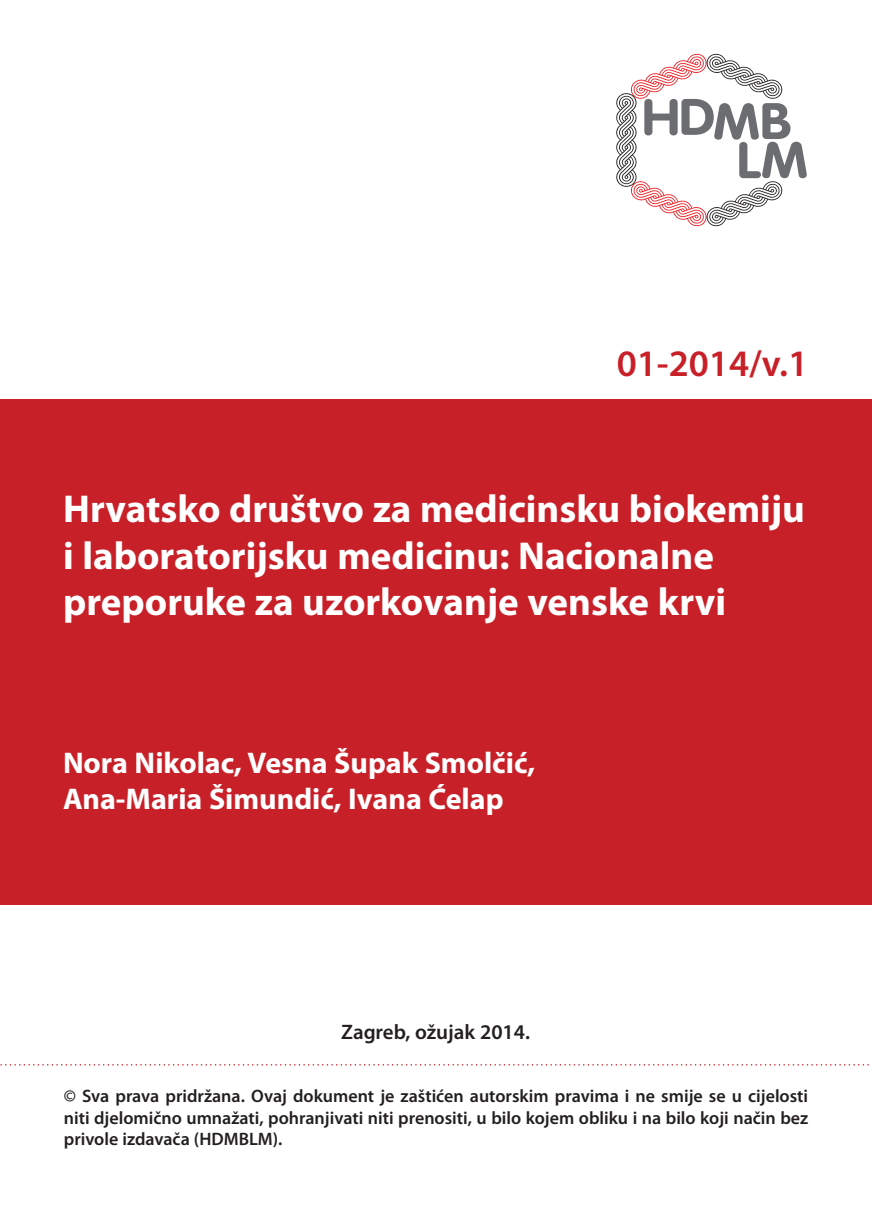
<style>
.page{position:relative;width:872px;height:1212px;background:#fff}
.page>*{position:absolute;margin:0;border:0;box-sizing:border-box;transform-origin:0 0}
.t1{font:700 39px/46.8px "Myriad Pro";color:#fff}
.t2{font:600 37.5px "Myriad Pro";color:#c82028}
.t3{font:700 30px/36px "Myriad Pro";color:#fff}
.t4{font:600 21px "Myriad Pro";color:#231f20}
.t5{font:600 18px/21.6px "Myriad Pro";color:#231f20;text-align:justify}
</style>
<div class="page">
<div style="left:0;top:399px;width:872px;height:506px;background:#c82028"></div>
<svg style="left:616px;top:54px;width:190px;height:172px"></svg>
<svg style="left:0;top:1064px;width:869px;height:1px"></svg>
<h2 class="t2" style="left:616px;top:339px;width:193px">01-2014/v.1</h2>
<h1 class="t1" style="left:63px;top:484px;width:743px">Hrvatsko društvo za medicinsku biokemiju i laboratorijsku medicinu: Nacionalne preporuke za uzorkovanje venske krvi</h1>
<h3 class="t3" style="left:63px;top:744px;width:473px">Nora Nikolac, Vesna Šupak Smolčić,<br>Ana-Maria Šimundić, Ivana Ćelap</h3>
<p class="t4" style="left:341px;top:1018px;width:190px">Zagreb, ožujak 2014.</p>
<p class="t5" style="left:64px;top:1085px;width:746px">© Sva prava pridržana. Ovaj dokument je zaštićen autorskim pravima i ne smije se u cijelosti niti djelomično umnažati, pohranjivati niti prenositi, u bilo kojem obliku i na bilo koji način bez privole izdavača (HDMBLM).</p>
</div>
